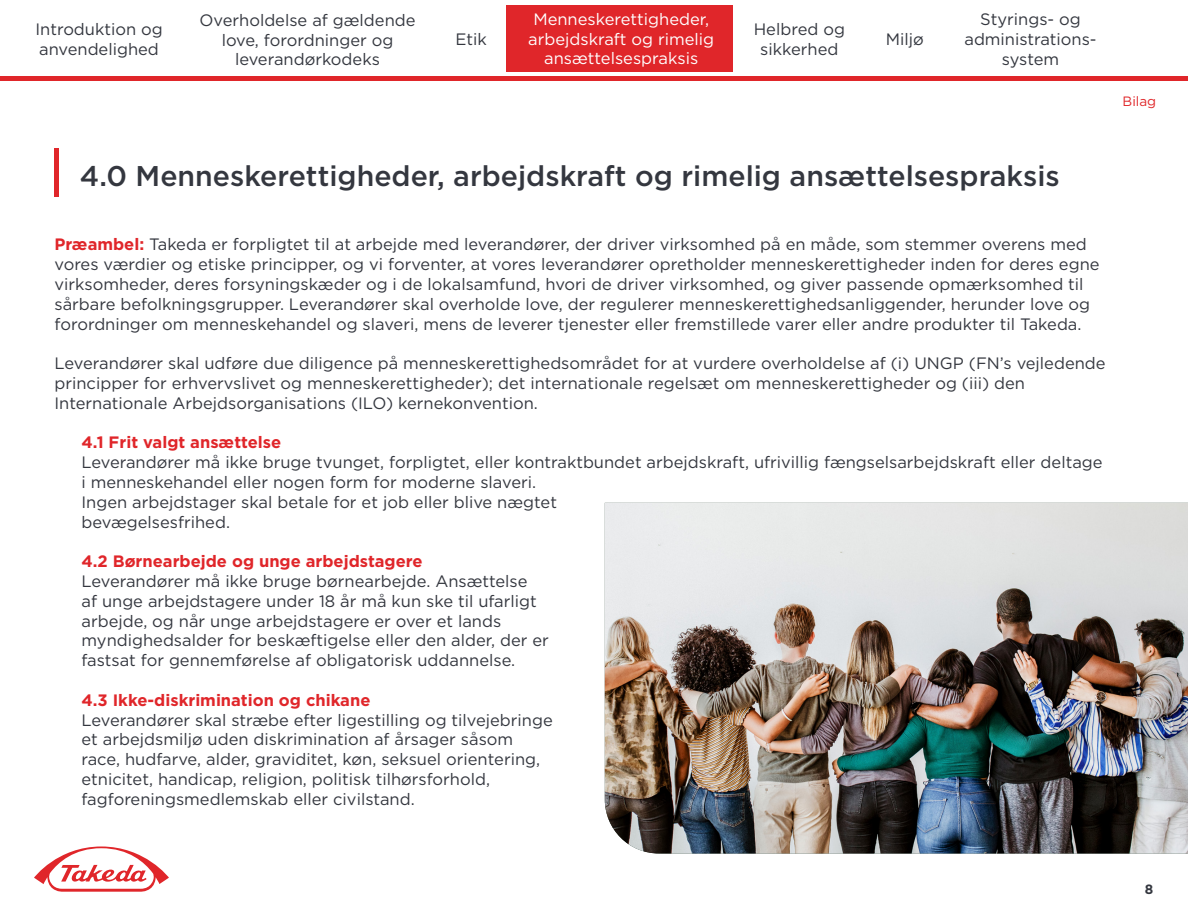
<style>
.page{position:relative;width:1188px;height:918px;background:#fff}
.page>*{position:absolute;margin:0;border:0;box-sizing:border-box;transform-origin:0 0}
.t1{font:500 28.5px "Gotham";color:#34373f}
.t2{font:16.5px/19.8px "Gotham";color:#34373f}
.t3{font:700 16.5px "Gotham";color:#e0262a}
.t4{font:16.5px/19.8px "Gotham";color:#fff;text-align:center}
.t5{font:13.5px "Gotham";color:#e02629}
.t6{font:700 13.5px "Gotham";color:#34373f}
.s1{font-weight:700;color:#e0262a}
</style>
<div class="page">
<div style="left:506px;top:5px;width:227px;height:67px;background:#e0262a"></div>
<svg style="left:34px;top:846px;width:135px;height:46px"></svg>
<hr style="left:0;top:77px;width:1188px;height:4px;background:#e0262a">
<div style="left:54px;top:149px;width:5px;height:48px;background:#e0262a"></div>
<img style="left:605px;top:503px;width:583px;height:351px">
<p class="t2" style="left:35px;top:19px;width:129px">Introduktion og anvendelighed</p>
<p class="t2" style="left:200px;top:10px;width:218px;text-align:center">Overholdelse af gældende love, forordninger og leverandørkodeks</p>
<p class="t2" style="left:455px;top:29px;width:33px">Etik</p>
<p class="t4" style="left:528px;top:9px;width:188px">Menneskerettigheder, arbejdskraft og rimelig ansættelsespraksis</p>
<p class="t2" style="left:754px;top:19px;width:93px;text-align:center">Helbred og sikkerhed</p>
<p class="t2" style="left:886px;top:29px;width:39px">Miljø</p>
<p class="t2" style="left:964px;top:9px;width:134px;text-align:center">Styrings- og administrations&shy;system</p>
<p class="t5" style="left:1123px;top:92px;width:35px">Bilag</p>
<h1 class="t1" style="left:80px;top:157px;width:981px">4.0 Menneskerettigheder, arbejdskraft og rimelig ansættelsespraksis</h1>
<p class="t2" style="left:54px;top:234px;width:1047px"><span class="s1">Præambel:</span> Takeda er forpligtet til at arbejde med leverandører, der driver virksomhed på en måde, som stemmer overens med vores værdier og etiske principper, og vi forventer, at vores leverandører opretholder menneskerettigheder inden for deres egne virksomheder, deres forsyningskæder og i de lokalsamfund, hvori de driver virksomhed, og giver passende opmærksomhed til sårbare befolkningsgrupper. Leverandører skal overholde love, der regulerer menneskerettighedsanliggender, herunder love og forordninger om menneskehandel og slaveri, mens de leverer tjenester eller fremstillede varer eller andre produkter til Takeda.</p>
<p class="t2" style="left:54px;top:353px;width:1053px">Leverandører skal udføre due diligence på menneskerettighedsområdet for at vurdere overholdelse af (i) UNGP (FN’s vejledende principper for erhvervslivet og menneskerettigheder); det internationale regelsæt om menneskerettigheder og (iii) den<br>Internationale Arbejdsorganisations (ILO) kernekonvention.</p>
<p class="t3" style="left:81px;top:432px;width:201px">4.1 Frit valgt ansættelse</p>
<p class="t2" style="left:81px;top:452px;width:1023px">Leverandører må ikke bruge tvunget, forpligtet, eller kontraktbundet arbejdskraft, ufrivillig fængselsarbejdskraft eller deltage i menneskehandel eller nogen form for moderne slaveri.<br>Ingen arbejdstager skal betale for et job eller blive nægtet<br>bevægelsesfrihed.</p>
<p class="t3" style="left:81px;top:550px;width:343px">4.2 Børnearbejde og unge arbejdstagere</p>
<p class="t2" style="left:81px;top:571px;width:469px">Leverandører må ikke bruge børnearbejde. Ansættelse<br>af unge arbejdstagere under 18 år må kun ske til ufarligt arbejde, og når unge arbejdstagere er over et lands myndighedsalder for beskæftigelse eller den alder, der er fastsat for gennemførelse af obligatorisk uddannelse.</p>
<p class="t3" style="left:81px;top:689px;width:290px">4.3 Ikke-diskrimination og chikane</p>
<p class="t2" style="left:81px;top:709px;width:473px">Leverandører skal stræbe efter ligestilling og tilvejebringe et arbejdsmiljø uden diskrimination af årsager såsom race, hudfarve, alder, graviditet, køn, seksuel orientering, etnicitet, handicap, religion, politisk tilhørsforhold, fagforeningsmedlemskab eller civilstand.</p>
<p class="t6" style="left:1145px;top:880px;width:10px">8</p>
</div>
